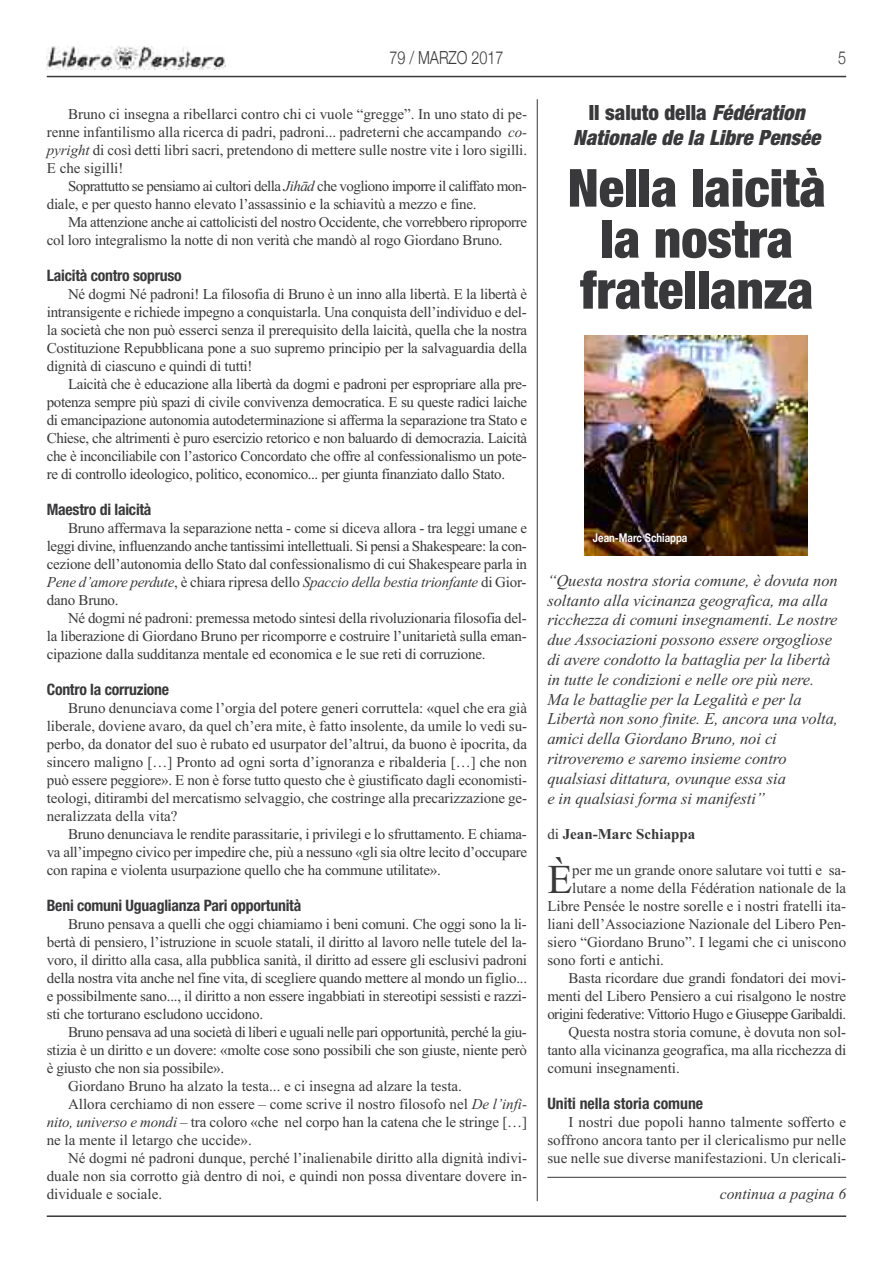
<style>
.page{position:relative;width:893px;height:1263px;background:#fff}
.page>*{position:absolute;margin:0;border:0;box-sizing:border-box;transform-origin:0 0}
.t1{font:900 condensed 52.5px/51px "Helvetica Neue";color:#39383a;text-align:center}
.t2{font:40.95px "Times New Roman";color:#39383a}
.t3{font:italic 900 condensed 21px/25.5px "Helvetica Neue";color:#39383a;text-align:center}
.t4{font:300 18px "Helvetica Neue";color:#39383a;scale:.8 1}
.t5{font:italic 16.5px/19.8px "Times New Roman";letter-spacing:-.005em;color:#39383a}
.t6{font:700 condensed 15.75px "Helvetica Neue";letter-spacing:-.015em;color:#39383a}
.t7{font:italic 15.75px "Times New Roman";color:#39383a}
.t8{font:15px/18px "Times New Roman";letter-spacing:-.01em;color:#39383a;text-align:justify}
.t9{font:15px/18px "Times New Roman";letter-spacing:-.035em;color:#39383a}
.t10{font:15px "Times New Roman";letter-spacing:-.03em;color:#39383a}
.t11{font:700 15px "Times New Roman";color:#39383a}
.t12{font:700 12px "Helvetica Neue";color:#fff;scale:.8 1}
.s1{font-style:italic}
.s2{font-style:normal}
.s3{font-weight:400}
</style>
<div class="page">
<hr style="left:47px;top:76px;width:799px;height:1px;background:#39383a">
<hr style="left:47px;top:1215px;width:799px;height:2px;background:#39383a">
<img style="left:47px;top:46px;width:179px;height:23px">
<img style="left:584px;top:336px;width:223px;height:220px">
<hr style="left:537px;top:99px;width:1px;height:1102px;background:#39383a">
<hr style="left:547px;top:1177px;width:299px;height:1px;background:#39383a">
<p class="t4" style="left:389px;top:47px;width:144px">79 / MARZO 2017</p>
<p class="t8" style="left:47px;top:105px;width:482px;text-indent:21px">Bruno ci insegna a ribellarci contro chi ci vuole “gregge”. In uno stato di pe&shy;renne infantilismo alla ricerca di padri, padroni... padreterni che accampando <span class="s1">co&shy;pyright</span> di così detti libri sacri, pretendono di mettere sulle nostre vite i loro sigilli.<br>E che sigilli!</p>
<p class="t9" style="left:47px;top:177px;width:482px;text-indent:21px">Soprattutto se pensiamo ai cultori della <span class="s1">Jihād</span> che vogliono imporre il califfato mon&shy;diale, e per questo hanno elevato l’assassinio e la schiavitù a mezzo e fine.</p>
<p class="t8" style="left:47px;top:213px;width:482px;text-indent:21px">Ma attenzione anche ai cattolicisti del nostro Occidente, che vorrebbero riproporre col loro integralismo la notte di non verità che mandò al rogo Giordano Bruno.</p>
<p class="t6" style="left:47px;top:270px;width:137px">Laicità contro sopruso</p>
<p class="t8" style="left:47px;top:285px;width:482px;text-indent:21px">Né dogmi Né padroni! La filosofia di Bruno è un inno alla libertà. E la libertà è intransigente e richiede impegno a conquistarla. Una conquista dell’individuo e del&shy;la società che non può esserci senza il prerequisito della laicità, quella che la nostra Costituzione Repubblicana pone a suo supremo principio per la salvaguardia della dignità di ciascuno e quindi di tutti!</p>
<p class="t8" style="left:47px;top:375px;width:482px;text-indent:21px">Laicità che è educazione alla libertà da dogmi e padroni per espropriare alla pre&shy;potenza sempre più spazi di civile convivenza democratica. E su queste radici laiche di emancipazione autonomia autodeterminazione si afferma la separazione tra Stato e Chiese, che altrimenti è puro esercizio retorico e non baluardo di democrazia. Laicità che è inconciliabile con l’astorico Concordato che offre al confessionalismo un pote&shy;re di controllo ideologico, politico, economico... per giunta finanziato dallo Stato.</p>
<p class="t6" style="left:47px;top:504px;width:106px">Maestro di laicità</p>
<p class="t8" style="left:47px;top:519px;width:482px;text-indent:21px">Bruno affermava la separazione netta - come si diceva allora - tra leggi umane e leggi divine, influenzando anche tantissimi intellettuali. Si pensi a Shakespeare: la con&shy;cezione dell’autonomia dello Stato dal confessionalismo di cui Shakespeare parla in <span class="s1">Pene d’amore perdute</span>, è chiara ripresa dello <span class="s1">Spaccio della bestia trionfante</span> di Gior&shy;dano Bruno.</p>
<p class="t8" style="left:47px;top:609px;width:482px;text-indent:21px">Né dogmi né padroni: premessa metodo sintesi della rivoluzionaria filosofia del&shy;la liberazione di Giordano Bruno per ricomporre e costruire l’unitarietà sulla eman&shy;cipazione dalla sudditanza mentale ed economica e le sue reti di corruzione.</p>
<p class="t6" style="left:47px;top:684px;width:124px">Contro la corruzione</p>
<p class="t8" style="left:47px;top:699px;width:482px;text-indent:21px">Bruno denunciava come l’orgia del potere generi corruttela: «quel che era già liberale, doviene avaro, da quel ch’era mite, è fatto insolente, da umile lo vedi su&shy;perbo, da donator del suo è rubato ed usurpator del’altrui, da buono è ipocrita, da sincero maligno […] Pronto ad ogni sorta d’ignoranza e ribalderia […] che non può essere peggiore». E non è forse tutto questo che è giustificato dagli economisti&shy;teologi, ditirambi del mercatismo selvaggio, che costringe alla precarizzazione ge&shy;neralizzata della vita?</p>
<p class="t8" style="left:47px;top:825px;width:482px;text-indent:21px">Bruno denunciava le rendite parassitarie, i privilegi e lo sfruttamento. E chiama&shy;va all’impegno civico per impedire che, più a nessuno «gli sia oltre lecito d’occupare con rapina e violenta usurpazione quello che ha commune utilitate».</p>
<p class="t6" style="left:47px;top:900px;width:256px">Beni comuni Uguaglianza Pari opportunità</p>
<p class="t8" style="left:47px;top:915px;width:482px;text-indent:21px">Bruno pensava a quelli che oggi chiamiamo i beni comuni. Che oggi sono la li&shy;bertà di pensiero, l’istruzione in scuole statali, il diritto al lavoro nelle tutele del la&shy;voro, il diritto alla casa, alla pubblica sanità, il diritto ad essere gli esclusivi padroni della nostra vita anche nel fine vita, di scegliere quando mettere al mondo un figlio... e possibilmente sano..., il diritto a non essere ingabbiati in stereotipi sessisti e razzi&shy;sti che torturano escludono uccidono.</p>
<p class="t10" style="left:68px;top:1023px;width:460px">Bruno pensava ad una società di liberi e uguali nelle pari opportunità, perché la giu-</p>
<p class="t8" style="left:47px;top:1041px;width:482px">stizia è un diritto e un dovere: «molte cose sono possibili che son giuste, niente però</p>
<p class="t8" style="left:47px;top:1059px;width:179px">è giusto che non sia possibile».</p>
<p class="t8" style="left:68px;top:1077px;width:396px">Giordano Bruno ha alzato la testa... e ci insegna ad alzare la testa.</p>
<p class="t8" style="left:68px;top:1095px;width:461px">Allora cerchiamo di non essere – come scrive il nostro filosofo nel <span class="s1">De l’infi-</span></p>
<p class="t8" style="left:47px;top:1113px;width:482px"><span class="s1">nito, universo e mondi</span> – tra coloro «che nel corpo han la catena che le stringe […]</p>
<p class="t8" style="left:47px;top:1131px;width:207px">ne la mente il letargo che uccide».</p>
<p class="t8" style="left:68px;top:1149px;width:461px">Né dogmi né padroni dunque, perché l’inalienabile diritto alla dignità indivi-</p>
<p class="t8" style="left:47px;top:1167px;width:482px">duale non sia corrotto già dentro di noi, e quindi non possa diventare dovere in-</p>
<p class="t8" style="left:47px;top:1185px;width:117px">dividuale e sociale.</p>
<p class="t4" style="left:838px;top:47px;width:12px">5</p>
<h3 class="t3" style="left:573px;top:98px;width:255px"><span class="s2">Il saluto della</span> Fédération<br>Nationale de la Libre Pensée</h3>
<h1 class="t1" style="left:568px;top:160px;width:260px">Nella laicità la nostra fratellanza</h1>
<p class="t12" style="left:593px;top:530px;width:120px">Jean-Marc Schiappa</p>
<p class="t5" style="left:547px;top:570px;width:292px">“Questa nostra storia comune, è dovuta non soltanto alla vicinanza geografica, ma alla ricchezza di comuni insegnamenti. Le nostre due Associazioni possono essere orgogliose di avere condotto la battaglia per la libertà in tutte le condizioni e nelle ore più nere.<br>Ma le battaglie per la Legalità e per la Libertà non sono finite. E, ancora una volta, amici della Giordano Bruno, noi ci ritroveremo e saremo insieme contro qualsiasi dittatura, ovunque essa sia<br>e in qualsiasi forma si manifesti”</p>
<p class="t11" style="left:547px;top:825px;width:150px"><span class="s3">di</span> Jean-Marc Schiappa</p>
<h2 class="t2" style="left:547px;top:855px;width:27px">È</h2>
<p class="t8" style="left:572px;top:861px;width:275px">per me un grande onore salutare voi tutti e sa-</p>
<p class="t8" style="left:572px;top:879px;width:275px">lutare a nome della Fédération nationale de la</p>
<p class="t8" style="left:547px;top:897px;width:300px">Libre Pensée le nostre sorelle e i nostri fratelli ita-</p>
<p class="t8" style="left:547px;top:915px;width:300px">liani dell’Associazione Nazionale del Libero Pen-</p>
<p class="t8" style="left:547px;top:933px;width:300px">siero “Giordano Bruno”. I legami che ci uniscono</p>
<p class="t8" style="left:547px;top:951px;width:118px">sono forti e antichi.</p>
<p class="t8" style="left:569px;top:969px;width:279px">Basta ricordare due grandi fondatori dei movi-</p>
<p class="t8" style="left:547px;top:987px;width:300px">menti del Libero Pensiero a cui risalgono le nostre</p>
<p class="t9" style="left:547px;top:1005px;width:300px">origini federative: Vittorio Hugo e Giuseppe Garibaldi.</p>
<p class="t8" style="left:569px;top:1023px;width:279px">Questa nostra storia comune, è dovuta non sol-</p>
<p class="t8" style="left:547px;top:1041px;width:300px">tanto alla vicinanza geografica, ma alla ricchezza di</p>
<p class="t8" style="left:547px;top:1059px;width:134px">comuni insegnamenti.</p>
<p class="t6" style="left:547px;top:1098px;width:157px">Uniti nella storia comune</p>
<p class="t8" style="left:547px;top:1113px;width:300px;text-indent:21px">I nostri due popoli hanno talmente sofferto e soffrono ancora tanto per il clericalismo pur nelle sue nelle sue diverse manifestazioni. Un clericali-</p>
<p class="t7" style="left:720px;top:1184px;width:128px">continua a pagina 6</p>
</div>
